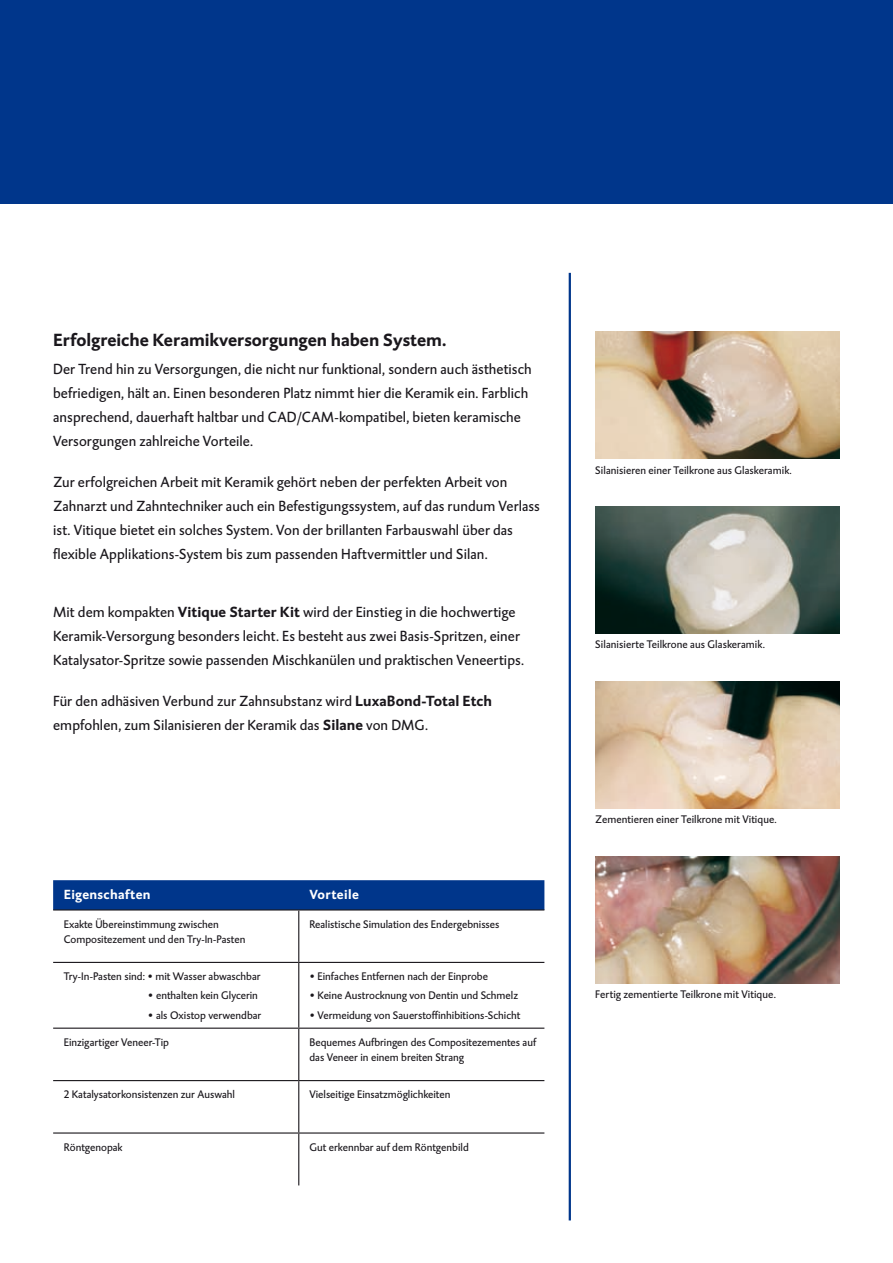
<style>
.page{position:relative;width:893px;height:1263px;background:#fff}
.page>*{position:absolute;margin:0;border:0;box-sizing:border-box;transform-origin:0 0}
.t1{font:700 18px "DTL Caspari T";color:#1a171c}
.t2{font:15px/24px "DTL Caspari T";letter-spacing:.005em;color:#1a171c}
.t3{font:700 13.5px "DTL Caspari T";letter-spacing:.025em;color:#fff}
.t4{font:11.25px/15px "DTL Caspari T";color:#1a171c}
.s1{font-weight:700}
</style>
<div class="page">
<img style="left:595px;top:332px;width:245px;height:126px">
<img style="left:595px;top:507px;width:245px;height:126px">
<img style="left:595px;top:682px;width:245px;height:126px">
<img style="left:595px;top:857px;width:245px;height:126px">
<hr style="left:569px;top:273px;width:2px;height:947px;background:#00368b">
<div style="left:0;top:0;width:893px;height:204px;background:#00368b"></div>
<div style="left:53px;top:880px;width:491px;height:29px;background:#00368b"></div>
<hr style="left:53px;top:909px;width:246px;height:1px;background:#1a171c">
<hr style="left:299px;top:909px;width:245px;height:1px;background:#1a171c">
<hr style="left:53px;top:962px;width:246px;height:1px;background:#1a171c">
<hr style="left:299px;top:962px;width:245px;height:1px;background:#1a171c">
<hr style="left:53px;top:1027px;width:246px;height:2px;background:#1a171c">
<hr style="left:299px;top:1027px;width:245px;height:2px;background:#1a171c">
<hr style="left:298px;top:910px;width:1px;height:52px;background:#1a171c">
<hr style="left:298px;top:963px;width:1px;height:64px;background:#1a171c">
<hr style="left:298px;top:1029px;width:1px;height:51px;background:#1a171c">
<hr style="left:298px;top:1081px;width:1px;height:51px;background:#1a171c">
<hr style="left:298px;top:1133px;width:1px;height:52px;background:#1a171c">
<hr style="left:53px;top:1080px;width:246px;height:1px;background:#1a171c">
<hr style="left:299px;top:1080px;width:245px;height:1px;background:#1a171c">
<hr style="left:53px;top:1132px;width:246px;height:1px;background:#1a171c">
<hr style="left:299px;top:1132px;width:245px;height:1px;background:#1a171c">
<p class="t1" style="left:53px;top:328px;width:395px">Erfolgreiche Keramikversorgungen haben System.</p>
<p class="t2" style="left:53px;top:357px;width:480px">Der Trend hin zu Versorgungen, die nicht nur funktional, sondern auch ästhetisch befriedigen, hält an. Einen besonderen Platz nimmt hier die Keramik ein. Farblich ansprechend, dauerhaft haltbar und CAD/CAM-kompatibel, bieten keramische Versorgungen zahlreiche Vorteile.</p>
<p class="t2" style="left:53px;top:470px;width:488px">Zur erfolgreichen Arbeit mit Keramik gehört neben der perfekten Arbeit von Zahnarzt und Zahntechniker auch ein Befestigungssystem, auf das rundum Verlass ist. Vitique bietet ein solches System. Von der brillanten Farbauswahl über das flexible Applikations-System bis zum passenden Haftvermittler und Silan.</p>
<p class="t2" style="left:53px;top:600px;width:472px">Mit dem kompakten <span class="s1">Vitique Starter Kit</span> wird der Einstieg in die hochwertige<br>Keramik-Versorgung besonders leicht. Es besteht aus zwei Basis-Spritzen, einer<br>Katalysator-Spritze sowie passenden Mischkanülen und praktischen Veneertips.</p>
<p class="t2" style="left:53px;top:689px;width:440px">Für den adhäsiven Verbund zur Zahnsubstanz wird <span class="s1">LuxaBond-Total Etch </span>empfohlen, zum Silanisieren der Keramik das <span class="s1">Silane</span> von DMG.</p>
<p class="t3" style="left:64px;top:885px;width:88px">Eigenschaften</p>
<p class="t3" style="left:309px;top:885px;width:51px">Vorteile</p>
<p class="t4" style="left:64px;top:916px;width:183px">Exakte Übereinstimmung zwischen<br>Compositezement und den Try-In-Pasten</p>
<p class="t4" style="left:309px;top:916px;width:191px">Realistische Simulation des Endergebnisses</p>
<p class="t4" style="left:64px;top:969px;width:198px">Try-In-Pasten sind: • mit Wasser abwaschbar</p>
<p class="t4" style="left:148px;top:988px;width:112px">• enthalten kein Glycerin</p>
<p class="t4" style="left:148px;top:1007px;width:115px">• als Oxistop verwendbar</p>
<p class="t4" style="left:309px;top:969px;width:180px">• Einfaches Entfernen nach der Einprobe</p>
<p class="t4" style="left:309px;top:988px;width:210px">• Keine Austrocknung von Dentin und Schmelz</p>
<p class="t4" style="left:309px;top:1007px;width:212px">• Vermeidung von Sauerstoffinhibitions-Schicht</p>
<p class="t4" style="left:64px;top:1035px;width:107px">Einzigartiger Veneer-Tip</p>
<p class="t4" style="left:309px;top:1035px;width:228px">Bequemes Aufbringen des Compositezementes auf das Veneer in einem breiten Strang</p>
<p class="t4" style="left:64px;top:1087px;width:173px">2 Katalysatorkonsistenzen zur Auswahl</p>
<p class="t4" style="left:309px;top:1087px;width:142px">Vielseitige Einsatzmöglichkeiten</p>
<p class="t4" style="left:64px;top:1139px;width:60px">Röntgenopak</p>
<p class="t4" style="left:309px;top:1139px;width:161px">Gut erkennbar auf dem Röntgenbild</p>
<p class="t4" style="left:595px;top:462px;width:198px">Silanisieren einer Teilkrone aus Glaskeramik.</p>
<p class="t4" style="left:595px;top:637px;width:171px">Silanisierte Teilkrone aus Glaskeramik.</p>
<p class="t4" style="left:595px;top:812px;width:183px">Zementieren einer Teilkrone mit Vitique.</p>
<p class="t4" style="left:595px;top:987px;width:182px">Fertig zementierte Teilkrone mit Vitique.</p>
</div>
